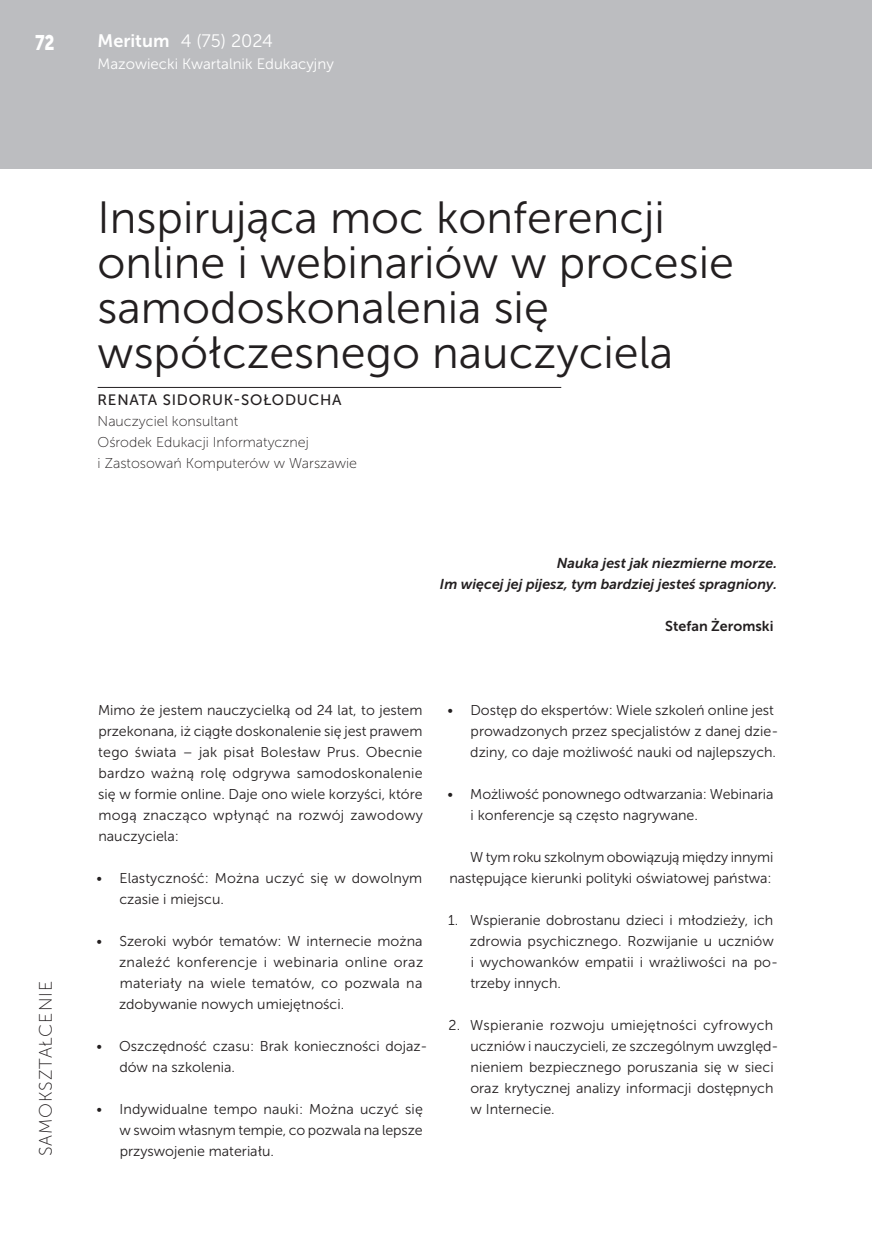
<style>
.page{position:relative;width:872px;height:1234px;background:#fff}
.page>*{position:absolute;margin:0;border:0;box-sizing:border-box;transform-origin:0 0}
.t1{font:45px/45px "Museo Sans 300";color:#231f20}
.t2{font:21px "Museo Sans 900";color:#fff;scale:.8 1}
.t3{font:18px "Museo Sans 300";color:#fff}
.t4{font:18px "Museo Sans 100";letter-spacing:.05em;color:#231f20}
.t5{font:15px "Museo Sans 300";color:#fff}
.t6{font:15px "Museo Sans 500";letter-spacing:.05em;color:#231f20}
.t7{font:14.25px/21px "Museo Sans 300";color:#231f20}
.t8{font:14.25px/21px "Museo Sans 100";color:#231f20}
.t9{font:italic 14.25px/21px "Museo Sans 700";color:#231f20;text-align:right}
.t10{font:14.25px "Museo Sans 700";color:#231f20}
.s1{font-family:"Museo Sans 700"}
</style>
<div class="page">
<div style="left:0;top:0;width:872px;height:169px;background:#bcbdc0"></div>
<hr style="left:98px;top:387px;width:463px;height:1px;background:#231f20">
<h2 class="t2" style="left:35px;top:30px;width:26px">72</h2>
<p class="t3" style="left:98px;top:31px;width:177px"><span class="s1">Meritum</span> 4 (75) 2024</p>
<p class="t5" style="left:98px;top:56px;width:238px">Mazowiecki Kwartalnik Edukacyjny</p>
<h1 class="t1" style="left:98px;top:195px;width:638px">Inspirująca moc konferencji online i webinariów w procesie samodoskonalenia się współczesnego nauczyciela</h1>
<p class="t6" style="left:98px;top:391px;width:245px">RENATA SIDORUK-SOŁODUCHA</p>
<p class="t8" style="left:98px;top:410px;width:261px">Nauczyciel konsultant<br>Ośrodek Edukacji Informatycznej<br>i Zastosowań Komputerów w Warszawie</p>
<p class="t4" style="left:36px;top:1156px;width:177px;rotate:-90deg">SAMOKSZTAŁCENIE</p>
<p class="t9" style="left:440px;top:552px;width:339px">Nauka jest jak niezmierne morze.<br>Im więcej jej pijesz, tym bardziej jesteś spragniony.</p>
<p class="t10" style="left:665px;top:618px;width:110px">Stefan Żeromski</p>
<p class="t7" style="left:98px;top:699px;width:326px;text-align:justify">Mimo że jestem nauczycielką od 24 lat, to jestem przekonana, iż ciągłe doskonalenie się jest prawem tego świata – jak pisał Bolesław Prus. Obecnie bardzo ważną rolę odgrywa samodoskonalenie się w formie online. Daje ono wiele korzyści, które mogą znacząco wpłynąć na rozwój zawodowy nauczyciela:</p>
<p class="t7" style="left:119px;top:867px;width:304px;text-indent:-23px">• Elastyczność: Można uczyć się w dowolnym czasie i miejscu.</p>
<p class="t7" style="left:119px;top:930px;width:306px;text-align:justify;text-indent:-22px">• Szeroki wybór tematów: W internecie można znaleźć konferencje i webinaria online oraz materiały na wiele tematów, co pozwala na zdobywanie nowych umiejętności.</p>
<p class="t7" style="left:119px;top:1035px;width:309px;text-indent:-23px">• Oszczędność czasu: Brak konieczności dojaz&shy;dów na szkolenia.</p>
<p class="t7" style="left:120px;top:1098px;width:305px;text-align:justify;text-indent:-23px">• Indywidualne tempo nauki: Można uczyć się w swoim własnym tempie, co pozwala na lepsze przyswojenie materiału.</p>
<p class="t7" style="left:470px;top:699px;width:309px;text-indent:-23px">• Dostęp do ekspertów: Wiele szkoleń online jest prowadzonych przez specjalistów z danej dzie&shy;dziny, co daje możliwość nauki od najlepszych.</p>
<p class="t7" style="left:470px;top:783px;width:304px;text-indent:-23px">• Możliwość ponownego odtwarzania: Webinaria i konferencje są często nagrywane.</p>
<p class="t7" style="left:449px;top:846px;width:325px;text-align:right">W tym roku szkolnym obowiązują między innymi następujące kierunki polityki oświatowej państwa:</p>
<p class="t7" style="left:470px;top:909px;width:310px;text-indent:-22px">1. Wspieranie dobrostanu dzieci i młodzieży, ich zdrowia psychicznego. Rozwijanie u uczniów i wychowanków empatii i wrażliwości na po&shy;trzeby innych.</p>
<p class="t7" style="left:470px;top:1014px;width:310px;text-indent:-22px">2. Wspieranie rozwoju umiejętności cyfrowych uczniów i nauczycieli, ze szczególnym uwzględ&shy;nieniem bezpiecznego poruszania się w sieci oraz krytycznej analizy informacji dostępnych w Internecie.</p>
</div>
